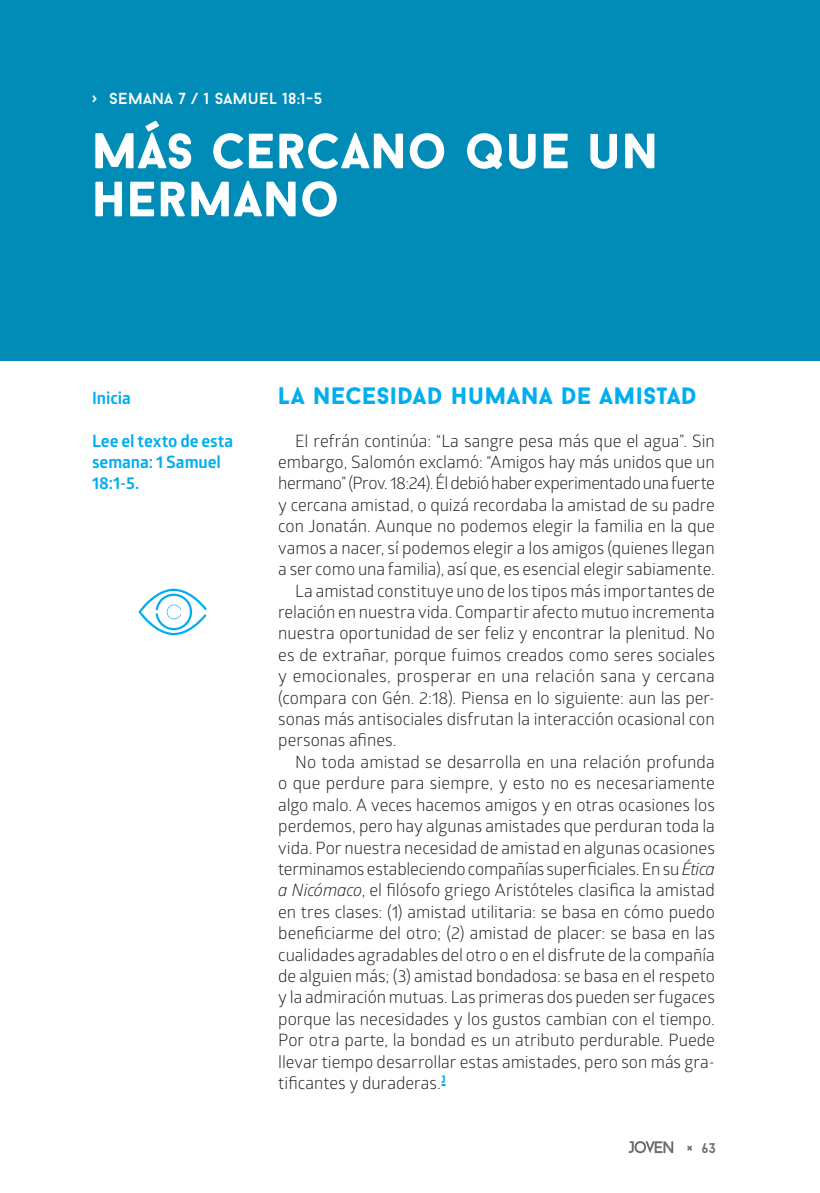
<style>
.page{position:relative;width:820px;height:1193px;background:#fff}
.page>*{position:absolute;margin:0;border:0;box-sizing:border-box;transform-origin:0 0}
.t1{font:900 50px/48px "Baron Neue";letter-spacing:.01em;color:#fff}
.t2{font:900 24px "Baron Neue";letter-spacing:.015em;color:#00aeef}
.t3{font:17px "Glober";color:#231f20}
.t4{font:17px "Glober";letter-spacing:-.025em;color:#231f20}
.t5{font:700 17px/21.4px "Glober";letter-spacing:-.005em;color:#00aeef}
.t6{font:16px "Baron Neue";letter-spacing:.025em;color:#fff}
.t7{font:14px "Baron Neue";color:#6c6d70}
.s1{font-style:italic}
.s2{font-weight:700}
</style>
<div class="page">
<div style="left:0;top:0;width:820px;height:361px;background:#008cb7"></div>
<svg style="left:139px;top:588px;width:68px;height:47px"></svg>
<svg style="left:629px;top:1141px;width:44px;height:12px"></svg>
<p class="t6" style="left:92px;top:88px;width:231px">› SEMANA 7 / 1 SAMUEL 18:1-5</p>
<h1 class="t1" style="left:92px;top:126px;width:568px">MÁS CERCANO QUE UN<br>HERMANO</h1>
<p class="t5" style="left:92px;top:387px;width:40px">Inicia</p>
<p class="t5" style="left:92px;top:429px;width:143px">Lee el texto de esta semana: 1 Samuel<br>18:1-5.</p>
<h2 class="t2" style="left:278px;top:380px;width:420px">LA NECESIDAD HUMANA DE AMISTAD</h2>
<p class="t3" style="left:295px;top:428px;width:421px">El refrán continúa: “La sangre pesa más que el agua”. Sin</p>
<p class="t3" style="left:278px;top:450px;width:438px">embargo, Salomón exclamó: “Amigos hay más unidos que un</p>
<p class="t4" style="left:278px;top:471px;width:438px">hermano” (Prov. 18:24). Él debió haber experimentado una fuerte</p>
<p class="t3" style="left:278px;top:493px;width:438px">y cercana amistad, o quizá recordaba la amistad de su padre</p>
<p class="t3" style="left:278px;top:514px;width:438px">con Jonatán. Aunque no podemos elegir la familia en la que</p>
<p class="t3" style="left:278px;top:536px;width:438px">vamos a nacer, sí podemos elegir a los amigos (quienes llegan</p>
<p class="t3" style="left:278px;top:557px;width:438px">a ser como una familia), así que, es esencial elegir sabiamente.</p>
<p class="t3" style="left:295px;top:578px;width:421px">La amistad constituye uno de los tipos más importantes de</p>
<p class="t3" style="left:278px;top:600px;width:438px">relación en nuestra vida. Compartir afecto mutuo incrementa</p>
<p class="t3" style="left:278px;top:621px;width:438px">nuestra oportunidad de ser feliz y encontrar la plenitud. No</p>
<p class="t3" style="left:278px;top:643px;width:438px">es de extrañar, porque fuimos creados como seres sociales</p>
<p class="t3" style="left:278px;top:664px;width:438px">y emocionales, prosperar en una relación sana y cercana</p>
<p class="t3" style="left:278px;top:685px;width:438px">(compara con Gén. 2:18). Piensa en lo siguiente: aun las per-</p>
<p class="t3" style="left:278px;top:707px;width:438px">sonas más antisociales disfrutan la interacción ocasional con</p>
<p class="t3" style="left:278px;top:728px;width:120px">personas afines.</p>
<p class="t3" style="left:295px;top:750px;width:421px">No toda amistad se desarrolla en una relación profunda</p>
<p class="t3" style="left:278px;top:771px;width:438px">o que perdure para siempre, y esto no es necesariamente</p>
<p class="t3" style="left:278px;top:792px;width:438px">algo malo. A veces hacemos amigos y en otras ocasiones los</p>
<p class="t3" style="left:278px;top:814px;width:438px">perdemos, pero hay algunas amistades que perduran toda la</p>
<p class="t3" style="left:278px;top:835px;width:438px">vida. Por nuestra necesidad de amistad en algunas ocasiones</p>
<p class="t3" style="left:278px;top:857px;width:438px">terminamos estableciendo compañías superficiales. En su <span class="s1">Ética</span></p>
<p class="t3" style="left:278px;top:878px;width:438px"><span class="s1">a Nicómaco</span>, el filósofo griego Aristóteles clasifica la amistad</p>
<p class="t3" style="left:278px;top:899px;width:438px">en tres clases: (1) amistad utilitaria: se basa en cómo puedo</p>
<p class="t3" style="left:278px;top:921px;width:438px">beneficiarme del otro; (2) amistad de placer: se basa en las</p>
<p class="t3" style="left:278px;top:942px;width:438px">cualidades agradables del otro o en el disfrute de la compañía</p>
<p class="t3" style="left:278px;top:964px;width:438px">de alguien más; (3) amistad bondadosa: se basa en el respeto</p>
<p class="t3" style="left:278px;top:985px;width:438px">y la admiración mutuas. Las primeras dos pueden ser fugaces</p>
<p class="t3" style="left:278px;top:1006px;width:438px">porque las necesidades y los gustos cambian con el tiempo.</p>
<p class="t3" style="left:278px;top:1028px;width:438px">Por otra parte, la bondad es un atributo perdurable. Puede</p>
<p class="t3" style="left:278px;top:1049px;width:438px">llevar tiempo desarrollar estas amistades, pero son más gra-</p>
<p class="t3" style="left:278px;top:1071px;width:169px">tificantes y duraderas.<sup>J</sup></p>
<p class="t7" style="left:687px;top:1139px;width:30px"><span class="s2">×</span> 63</p>
</div>
